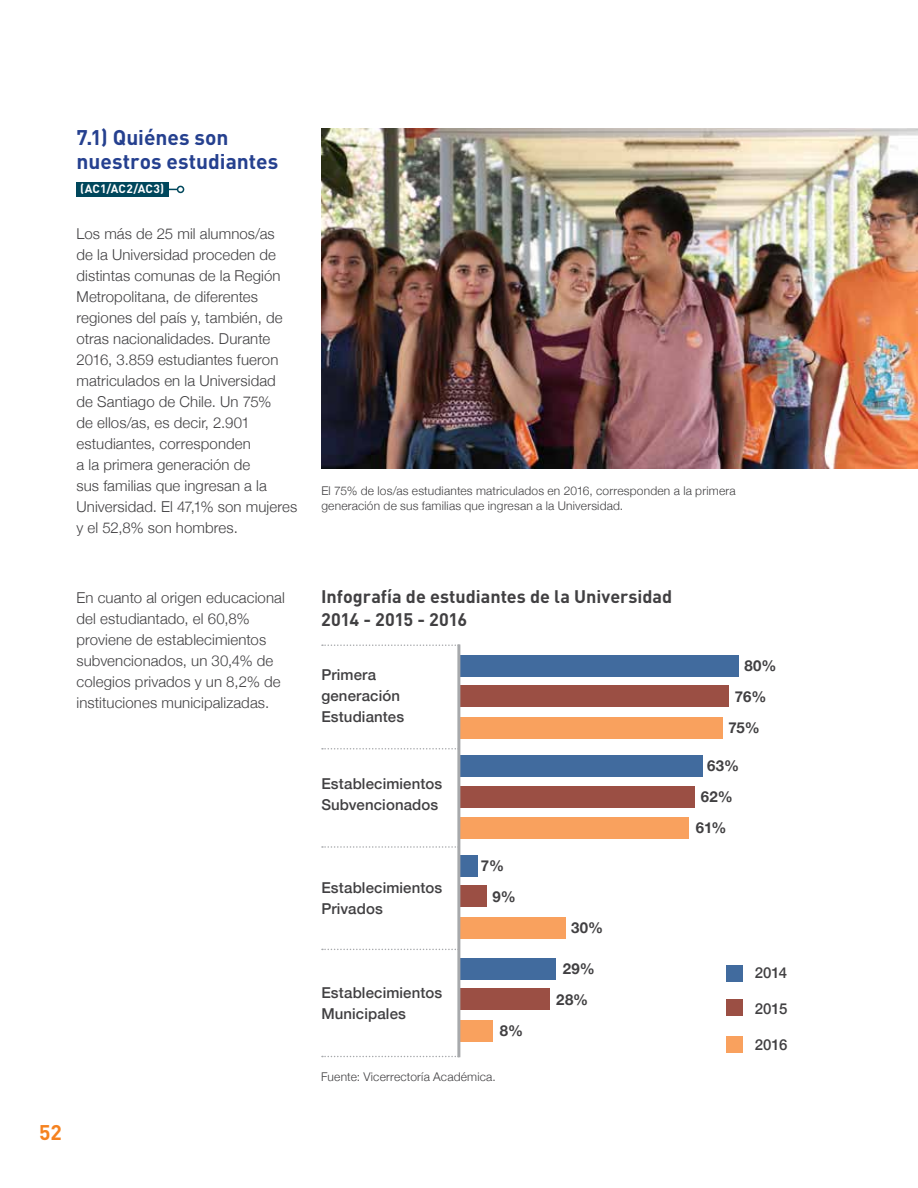
<style>
.page{position:relative;width:918px;height:1188px;background:#fff}
.page>*{position:absolute;margin:0;border:0;box-sizing:border-box;transform-origin:0 0}
.t1{font:700 21px/24px "DIN";color:#25408f}
.t2{font:700 21px "DIN";color:#f58220}
.t3{font:700 18px/22.5px "DIN";color:#414042}
.t4{font:300 15px/21px "Helvetica Neue";letter-spacing:.005em;color:#414042}
.t5{font:500 15px/21px "Helvetica Neue";letter-spacing:.01em;color:#414042}
.t6{font:700 15px "Helvetica Neue";letter-spacing:.025em;color:#414042}
.t7{font:300 12px/15px "Helvetica Neue";letter-spacing:.015em;color:#414042}
.t8{font:700 12px "DIN";letter-spacing:.01em;color:#fff}
</style>
<div class="page">
<div style="left:77px;top:182px;width:92px;height:15px;background:#00475c"></div>
<div style="left:177px;top:186px;width:7px;height:7px;border:2px solid #00475c;border-radius:50%"></div>
<div style="left:460px;top:655px;width:279px;height:21px;background:#416b9e"></div>
<div style="left:460px;top:755px;width:243px;height:22px;background:#416b9e"></div>
<div style="left:460px;top:855px;width:18px;height:21px;background:#416b9e"></div>
<div style="left:460px;top:958px;width:96px;height:21px;background:#416b9e"></div>
<div style="left:460px;top:686px;width:269px;height:21px;background:#9b4f44"></div>
<div style="left:460px;top:786px;width:235px;height:21px;background:#9b4f44"></div>
<div style="left:460px;top:886px;width:26px;height:21px;background:#9b4f44"></div>
<div style="left:460px;top:989px;width:90px;height:21px;background:#9b4f44"></div>
<div style="left:460px;top:717px;width:262px;height:21px;background:#f9a15e"></div>
<div style="left:460px;top:817px;width:229px;height:21px;background:#f9a15e"></div>
<div style="left:460px;top:917px;width:106px;height:21px;background:#f9a15e"></div>
<div style="left:460px;top:1020px;width:33px;height:21px;background:#f9a15e"></div>
<hr style="left:457px;top:644px;width:3px;height:413px;background:#a7a9ac">
<svg style="left:322px;top:748px;width:136px;height:2px"></svg>
<svg style="left:322px;top:644px;width:137px;height:2px"></svg>
<svg style="left:322px;top:846px;width:136px;height:2px"></svg>
<svg style="left:322px;top:949px;width:136px;height:1px"></svg>
<svg style="left:322px;top:1056px;width:136px;height:1px"></svg>
<div style="left:726px;top:965px;width:17px;height:17px;background:#416b9e"></div>
<div style="left:726px;top:999px;width:17px;height:16px;background:#9b4f44"></div>
<div style="left:726px;top:1036px;width:17px;height:17px;background:#f9a15e"></div>
<img style="left:321px;top:128px;width:597px;height:341px">
<h1 class="t1" style="left:77px;top:125px;width:203px">7.1) Quiénes son nuestros estudiantes</h1>
<p class="t8" style="left:80px;top:181px;width:85px">(AC1/AC2/AC3)</p>
<p class="t4" style="left:77px;top:222px;width:222px">Los más de 25 mil alumnos/as<br>de la Universidad proceden de distintas comunas de la Región<br>Metropolitana, de diferentes regiones del país y, también, de otras nacionalidades. Durante<br>2016, 3.859 estudiantes fueron matriculados en la Universidad<br>de Santiago de Chile. Un 75%<br>de ellos/as, es decir, 2.901 estudiantes, corresponden<br>a la primera generación de<br>sus familias que ingresan a la<br>Universidad. El 47,1% son mujeres y el 52,8% son hombres.</p>
<p class="t4" style="left:77px;top:586px;width:210px">En cuanto al origen educacional del estudiantado, el 60,8% proviene de establecimientos subvencionados, un 30,4% de colegios privados y un 8,2% de instituciones municipalizadas.</p>
<h1 class="t2" style="left:39px;top:1119px;width:24px">52</h1>
<p class="t7" style="left:321px;top:483px;width:416px">El 75% de los/as estudiantes matriculados en 2016, corresponden a la primera generación de sus familias que ingresan a la Universidad.</p>
<p class="t3" style="left:321px;top:585px;width:353px">Infografía de estudiantes de la Universidad<br>2014 - 2015 - 2016</p>
<p class="t5" style="left:321px;top:664px;width:84px">Primera generación<br>Estudiantes</p>
<p class="t5" style="left:321px;top:773px;width:122px">Establecimientos<br>Subvencionados</p>
<p class="t5" style="left:321px;top:876px;width:122px">Establecimientos<br>Privados</p>
<p class="t5" style="left:321px;top:982px;width:122px">Establecimientos<br>Municipales</p>
<p class="t6" style="left:481px;top:854px;width:25px">7%</p>
<p class="t6" style="left:493px;top:885px;width:25px">9%</p>
<p class="t6" style="left:500px;top:1019px;width:25px">8%</p>
<p class="t7" style="left:321px;top:1069px;width:176px">Fuente: Vicerrectoría Académica.</p>
<p class="t6" style="left:571px;top:916px;width:34px">30%</p>
<p class="t6" style="left:563px;top:957px;width:34px">29%</p>
<p class="t6" style="left:556px;top:988px;width:33px">28%</p>
<p class="t6" style="left:744px;top:654px;width:34px">80%</p>
<p class="t6" style="left:735px;top:685px;width:33px">76%</p>
<p class="t6" style="left:729px;top:716px;width:33px">75%</p>
<p class="t6" style="left:707px;top:754px;width:33px">63%</p>
<p class="t6" style="left:701px;top:785px;width:33px">62%</p>
<p class="t6" style="left:696px;top:816px;width:32px">61%</p>
<p class="t5" style="left:755px;top:961px;width:34px">2014</p>
<p class="t5" style="left:755px;top:997px;width:34px">2015</p>
<p class="t5" style="left:755px;top:1033px;width:34px">2016</p>
</div>
